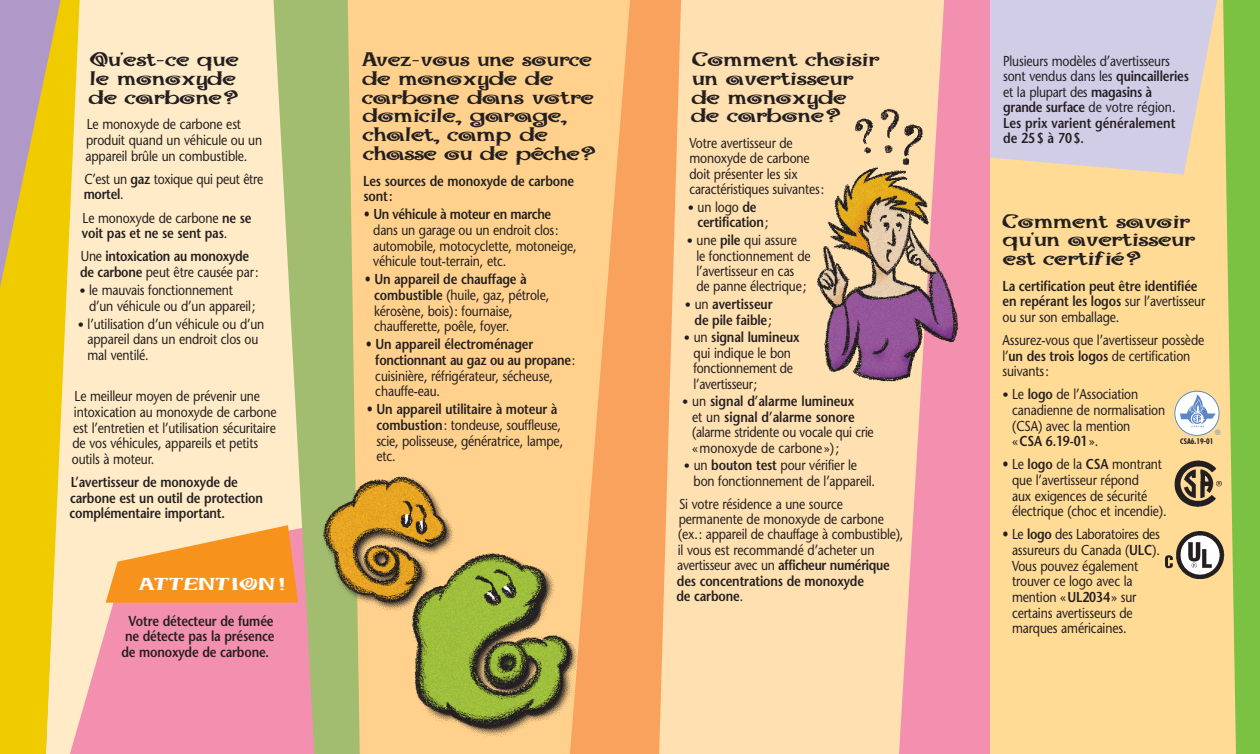
<style>
.page{position:relative;width:1260px;height:754px;background:#fff}
.page>*{position:absolute;margin:0;border:0;box-sizing:border-box;transform-origin:0 0}
.t1{font:800 21.25px/18.8px "Maraca";letter-spacing:-.025em;color:#231f20;scale:1.52 1}
.t2{font:800 21.25px/18.8px "Maraca";letter-spacing:-.025em;color:#231f20;scale:1.45 1}
.t3{font:800 18.75px "Maraca";letter-spacing:-.01em;color:#fff;scale:1.7 1}
.t4{font:14.38px/15.6px "Stone Sans";letter-spacing:-.01em;color:#231f20;scale:.85 1}
.t5{font:600 14.38px/15.6px "Stone Sans";letter-spacing:-.01em;color:#231f20;scale:.85 1}
.t6{font:700 condensed 7.5px "Futura";color:#231f20}
.t7{font:7.5px "Helvetica";color:#5a87c5}
.s1{font-weight:600}
.s2{font-weight:400}
.s3{font-size:12.5px}
.s4{font-weight:400;font-size:12.5px}
</style>
<div class="page">
<div style="left:945px;top:0;width:315px;height:754px;background:#ffdb96"></div>
<div style="left:990px;top:0;width:184px;height:174px;background:#d2cde7"></div>
<div style="left:315px;top:0;width:330px;height:754px;background:#ffd18c"></div>
<div style="left:80px;top:0;width:193px;height:525px;background:#ffebc7"></div>
<svg style="left:80px;top:525px;width:193px;height:229px;background:#f59bb1"></svg>
<svg style="left:106px;top:525px;width:167px;height:77px;background:#f9ac4e"></svg>
<svg style="left:273px;top:0;width:87px;height:754px;background:#c0be81"></svg>
<svg style="left:0;top:0;width:80px;height:754px;background:#e8c944"></svg>
<div style="left:630px;top:0;width:315px;height:754px;background:#ffe0b1"></div>
<svg style="left:899px;top:0;width:91px;height:754px;fill:#f490af"></svg>
<img style="left:816px;top:95px;width:151px;height:294px">
<svg style="left:570px;top:0;width:111px;height:754px;fill:#f9a25d"></svg>
<svg style="left:1174px;top:0;width:86px;height:754px"></svg>
<img style="left:1174px;top:456px;width:52px;height:55px">
<img style="left:1165px;top:531px;width:61px;height:48px">
<img style="left:304px;top:469px;width:150px;height:138px">
<img style="left:324px;top:478px;width:121px;height:69px">
<img style="left:402px;top:552px;width:187px;height:187px">
<img style="left:413px;top:555px;width:132px;height:69px">
<h1 class="t1" style="left:88px;top:53px;width:101px">Qu’est-ce que le monoxyde de carbone?</h1>
<p class="t4" style="left:85px;top:118px;width:210px">Le monoxyde de carbone est produit quand un véhicule ou un appareil brûle un combustible.</p>
<p class="t4" style="left:84px;top:172px;width:213px">C’est un <span class="s1">gaz</span> toxique qui peut être <span class="s1">mortel</span>.</p>
<p class="t5" style="left:82px;top:211px;width:201px"><span class="s2">Le monoxyde de carbone</span> ne se voit pas et ne se sent pas<span class="s2">.</span></p>
<p class="t5" style="left:80px;top:250px;width:211px"><span class="s2">Une</span> intoxication au monoxyde de carbone <span class="s2">peut être causée par:</span></p>
<p class="t4" style="left:89px;top:284px;width:198px;text-indent:-10px"><span class="s3">•</span> le mauvais fonctionnement d’un véhicule ou d’un appareil;</p>
<p class="t4" style="left:87px;top:317px;width:210px;text-indent:-10px"><span class="s3">•</span> l’utilisation d’un véhicule ou d’un appareil dans un endroit clos ou mal ventilé.</p>
<p class="t4" style="left:72px;top:390px;width:242px">Le meilleur moyen de prévenir une intoxication au monoxyde de carbone est l’entretien et l’utilisation sécuritaire de vos véhicules, appareils et petits outils à moteur.</p>
<p class="t5" style="left:69px;top:476px;width:229px">L’avertisseur de monoxyde de carbone est un outil de protection complémentaire important.</p>
<h2 class="t3" style="left:138px;top:578px;width:88px">ATTENTION!</h2>
<p class="t5" style="left:121px;top:614px;width:182px;text-align:center">Votre détecteur de fumée ne détecte pas la présence de monoxyde de carbone.</p>
<h1 class="t2" style="left:361px;top:53px;width:164px">Avez-vous une source de monoxyde de carbone dans votre domicile, garage, chalet, camp de chasse ou de pêche?</h1>
<p class="t5" style="left:363px;top:174px;width:250px">Les sources de monoxyde de carbone sont:</p>
<p class="t4" style="left:373px;top:208px;width:241px;text-indent:-10px">• <span class="s1">Un véhicule à moteur en marche </span>dans un garage ou un endroit clos: automobile, motocyclette, motoneige, véhicule tout-terrain, etc.</p>
<p class="t4" style="left:374px;top:273px;width:207px;text-indent:-9px">• <span class="s1">Un appareil de chauffage à combustible</span> (huile, gaz, pétrole, kérosène, bois): fournaise, chaufferette, poêle, foyer.</p>
<p class="t5" style="left:375px;top:338px;width:237px;text-indent:-9px"><span class="s2">•</span> Un appareil électroménager fonctionnant au gaz ou au propane<span class="s2">: cuisinière, réfrigérateur, sécheuse, chauffe-eau.</span></p>
<p class="t4" style="left:376px;top:403px;width:221px;text-indent:-10px">• <span class="s1">Un appareil utilitaire à moteur à combustion</span>: tondeuse, souffleuse, scie, polisseuse, génératrice, lampe, etc.</p>
<h1 class="t1" style="left:691px;top:53px;width:126px">Comment choisir un avertisseur de monoxyde de carbone?</h1>
<p class="t4" style="left:689px;top:137px;width:160px">Votre avertisseur de monoxyde de carbone doit présenter les six caractéristiques suivantes:</p>
<p class="t5" style="left:697px;top:201px;width:85px;text-indent:-10px"><span class="s4">•</span> <span class="s2">un logo</span> de certification<span class="s2">;</span></p>
<p class="t4" style="left:696px;top:234px;width:136px;text-indent:-10px"><span class="s3">•</span> une <span class="s1">pile</span> qui assure<br>le fonctionnement de l’avertisseur en cas de panne électrique;</p>
<p class="t5" style="left:685px;top:298px;width:105px;text-align:right"><span class="s4">•</span> <span class="s2">un</span> avertisseur de pile faible<span class="s2">;</span></p>
<p class="t4" style="left:694px;top:331px;width:126px;text-indent:-10px"><span class="s3">•</span> un <span class="s1">signal lumineux </span>qui indique le bon fonctionnement de l’avertisseur;</p>
<p class="t4" style="left:692px;top:395px;width:215px;text-indent:-10px"><span class="s3">•</span> un <span class="s1">signal d’alarme lumineux<br></span>et un <span class="s1">signal d’alarme sonore </span>(alarme stridente ou vocale qui crie «monoxyde de carbone»);</p>
<p class="t4" style="left:694px;top:459px;width:215px;text-indent:-10px"><span class="s3">•</span> un <span class="s1">bouton test</span> pour vérifier le bon fonctionnement de l’appareil.</p>
<p class="t4" style="left:676px;top:497px;width:268px">Si votre résidence a une source permanente de monoxyde de carbone (ex.: appareil de chauffage à combustible), il vous est recommandé d’acheter un avertisseur avec un <span class="s1">afficheur numérique des concentrations de monoxyde<br>de carbone</span>.</p>
<p class="t4" style="left:1003px;top:55px;width:220px">Plusieurs modèles d’avertisseurs sont vendus dans les <span class="s1">quincailleries </span>et la plupart des <span class="s1">magasins à grande surface</span> de votre région.<br><span class="s1">Les prix varient généralement de 25$ à 70$.</span></p>
<h1 class="t1" style="left:1002px;top:214px;width:128px">Comment savoir qu’un avertisseur est certifié?</h1>
<p class="t5" style="left:1002px;top:279px;width:240px">La certification peut être identifiée en repérant les logos <span class="s2">sur l’avertisseur ou sur son emballage.</span></p>
<p class="t4" style="left:1002px;top:334px;width:239px">Assurez-vous que l’avertisseur possède l’<span class="s1">un des trois logos</span> de certification suivants:</p>
<p class="t4" style="left:1012px;top:388px;width:181px;text-indent:-10px"><span class="s3">•</span> Le <span class="s1">logo</span> de l’Association canadienne de normalisation (CSA) avec la mention<br>«<span class="s1">CSA 6.19-01</span>».</p>
<p class="t4" style="left:1012px;top:458px;width:183px;text-indent:-10px">• Le <span class="s1">logo</span> de la <span class="s1">CSA</span> montrant que l’avertisseur répond<br>aux exigences de sécurité électrique (choc et incendie).</p>
<p class="t4" style="left:1012px;top:528px;width:176px;text-indent:-10px">• Le <span class="s1">logo</span> des Laboratoires des assureurs du Canada (<span class="s1">ULC</span>).<br>Vous pouvez également trouver ce logo avec la mention «<span class="s1">UL2034</span>» sur certains avertisseurs de marques américaines.</p>
<p class="t7" style="left:1215px;top:430px;width:7px">®</p>
<p class="t6" style="left:1180px;top:438px;width:35px">CSA6.19-01</p>
</div>
